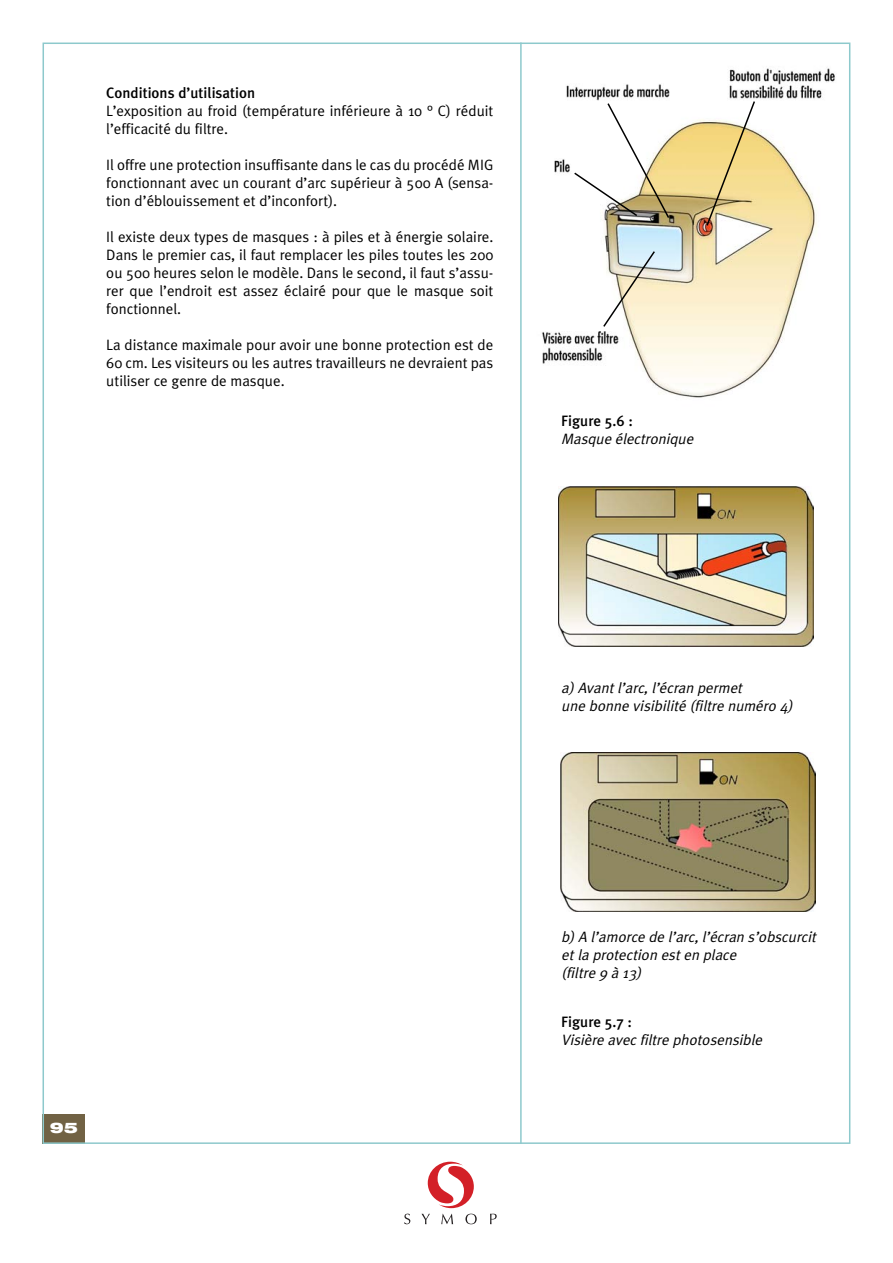
<style>
.page{position:relative;width:893px;height:1263px;background:#fff}
.page>*{position:absolute;margin:0;border:0;box-sizing:border-box;transform-origin:0 0}
.t1{font:15px/18px "Meta Plus Normal";color:#000;text-align:justify}
.t2{font:italic 15px/18px "Meta Plus Normal";letter-spacing:-.005em;color:#000}
.t3{font:500 15px "Meta Plus";color:#000}
.t4{font:900 expanded 14.55px "Helvetica Neue";color:#fff}
</style>
<div class="page">
<div style="left:43px;top:1114px;width:42px;height:30px;background:#716244"></div>
<hr style="left:520px;top:43px;width:2px;height:1101px;background:#8dc9cc">
<svg style="left:428px;top:1162px;width:46px;height:46px"></svg>
<svg style="left:404px;top:1213px;width:6px;height:11px"></svg>
<svg style="left:421px;top:1214px;width:9px;height:10px"></svg>
<svg style="left:441px;top:1214px;width:12px;height:10px"></svg>
<svg style="left:465px;top:1214px;width:12px;height:10px"></svg>
<svg style="left:490px;top:1214px;width:7px;height:10px"></svg>
<img style="left:542px;top:68px;width:293px;height:330px">
<img style="left:558px;top:486px;width:256px;height:160px">
<img style="left:560px;top:752px;width:255px;height:159px">
<svg style="left:705px;top:100px;width:51px;height:127px"></svg>
<svg style="left:573px;top:102px;width:98px;height:118px"></svg>
<svg style="left:602px;top:250px;width:54px;height:78px"></svg>
<p class="t3" style="left:106px;top:84px;width:150px">Conditions d’utilisation</p>
<p class="t1" style="left:106px;top:101px;width:389px">L’exposition au froid (température inférieure à 10 ° C) réduit l’efficacité du filtre.</p>
<p class="t1" style="left:106px;top:155px;width:389px">Il offre une protection insuffisante dans le cas du procédé MIG fonctionnant avec un courant d’arc supérieur à 500 A (sensa&shy;tion d’éblouissement et d’inconfort).</p>
<p class="t1" style="left:106px;top:227px;width:389px">Il existe deux types de masques : à piles et à énergie solaire.<br>Dans le premier cas, il faut remplacer les piles toutes les 200 ou 500 heures selon le modèle. Dans le second, il faut s’assu&shy;rer que l’endroit est assez éclairé pour que le masque soit fonctionnel.</p>
<p class="t1" style="left:106px;top:335px;width:389px">La distance maximale pour avoir une bonne protection est de 60 cm. Les visiteurs ou les autres travailleurs ne devraient pas utiliser ce genre de masque.</p>
<p class="t3" style="left:561px;top:412px;width:73px">Figure 5.6 :</p>
<p class="t2" style="left:561px;top:429px;width:136px">Masque électronique</p>
<p class="t4" style="left:50px;top:1122px;width:30px">95</p>
<p class="t2" style="left:561px;top:679px;width:233px">a) Avant l’arc, l’écran permet<br>une bonne visibilité (filtre numéro 4)</p>
<p class="t2" style="left:561px;top:928px;width:258px">b) A l’amorce de l’arc, l’écran s’obscurcit et la protection est en place<br>(filtre 9 à 13)</p>
<p class="t3" style="left:561px;top:1013px;width:72px">Figure 5.7 :</p>
<p class="t2" style="left:561px;top:1031px;width:205px">Visière avec filtre photosensible</p>
</div>
